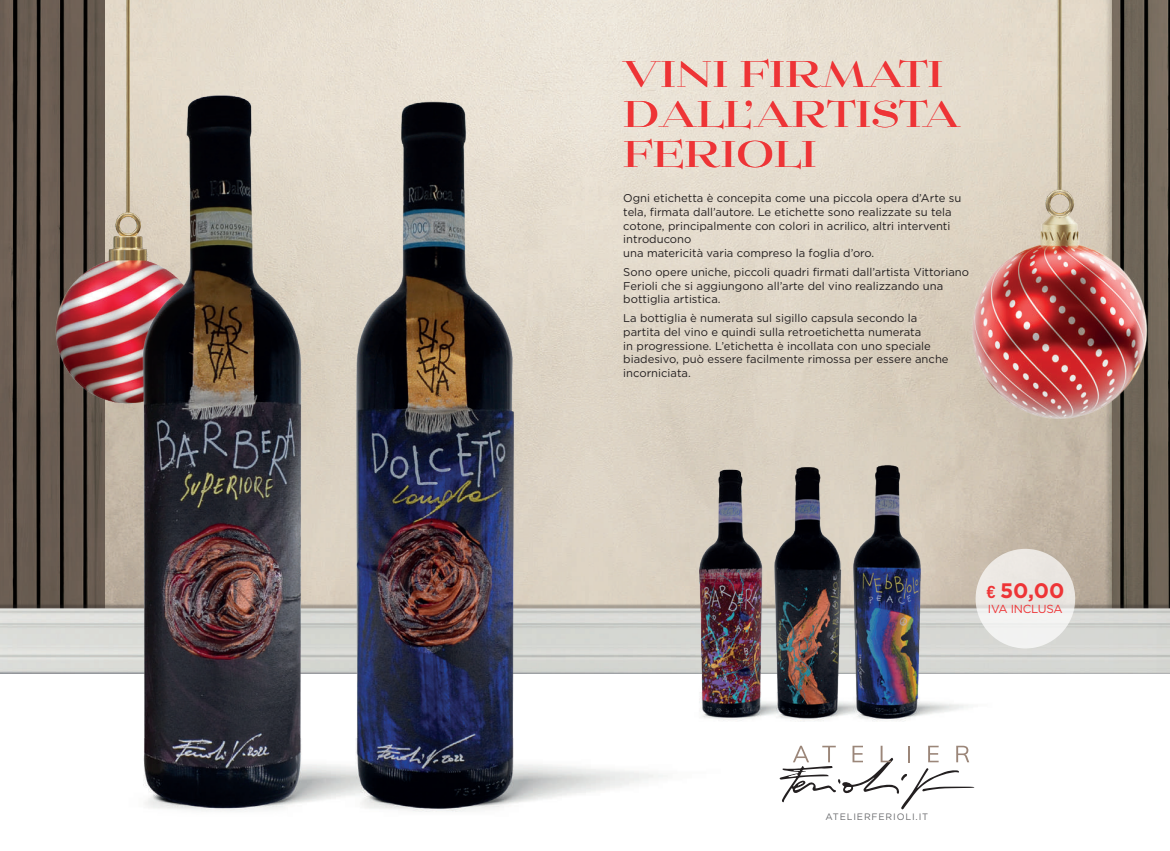
<style>
.page{position:relative;width:1170px;height:851px;background:#fff}
.page>*{position:absolute;margin:0;border:0;box-sizing:border-box;transform-origin:0 0}
.t1{font:37.5px/40px "Mittwoch Nor Bol";color:#ee3436}
.t2{font:700 21px "Gotham";color:#ee3436}
.t3{font:11.62px "Gotham";letter-spacing:-.02em;color:#ee3436}
.t4{font:11.25px/13.8px "Gotham";color:#231f20}
.t5{font:9.25px "Gotham";letter-spacing:.09em;color:#6c6d70}
.s1{font-family:"D DIN Bold";font-weight:400;font-size:17.5px}
</style>
<div class="page">
<img style="left:283px;top:0;width:886px;height:595px">
<img style="left:0;top:420px;width:29px;height:175px">
<img style="left:0;top:0;width:283px;height:420px">
<img style="left:900px;top:0;width:269px;height:427px">
<img style="left:0;top:595px;width:1169px;height:78px">
<svg style="left:779px;top:771px;width:195px;height:38px"></svg>
<img style="left:29px;top:53px;width:715px;height:759px">
<img style="left:646px;top:423px;width:400px;height:348px">
<svg style="left:975px;top:548px;width:100px;height:100px;fill:#ece8e4"></svg>
<h1 class="t1" style="left:622px;top:55px;width:339px">VINI FIRMATI<br>DALL’ARTISTA<br>FERIOLI</h1>
<p class="t4" style="left:623px;top:191px;width:339px">Ogni etichetta è concepita come una piccola opera d’Arte su tela, firmata dall’autore. Le etichette sono realizzate su tela cotone, principalmente con colori in acrilico, altri interventi introducono<br>una matericità varia compreso la foglia d’oro.</p>
<p class="t4" style="left:623px;top:265px;width:347px">Sono opere uniche, piccoli quadri firmati dall’artista Vittoriano<br>Ferioli che si aggiungono all’arte del vino realizzando una bottiglia artistica.</p>
<p class="t4" style="left:623px;top:311px;width:327px">La bottiglia è numerata sul sigillo capsula secondo la partita del vino e quindi sulla retroetichetta numerata<br>in progressione. L’etichetta è incollata con uno speciale biadesivo, può essere facilmente rimossa per essere anche incorniciata.</p>
<h2 class="t2" style="left:986px;top:578px;width:79px"><span class="s1">€</span> 50,00</h2>
<p class="t3" style="left:987px;top:602px;width:76px">IVA INCLUSA</p>
<p class="t5" style="left:825px;top:811px;width:104px">ATELIERFERIOLI.IT</p>
</div>
